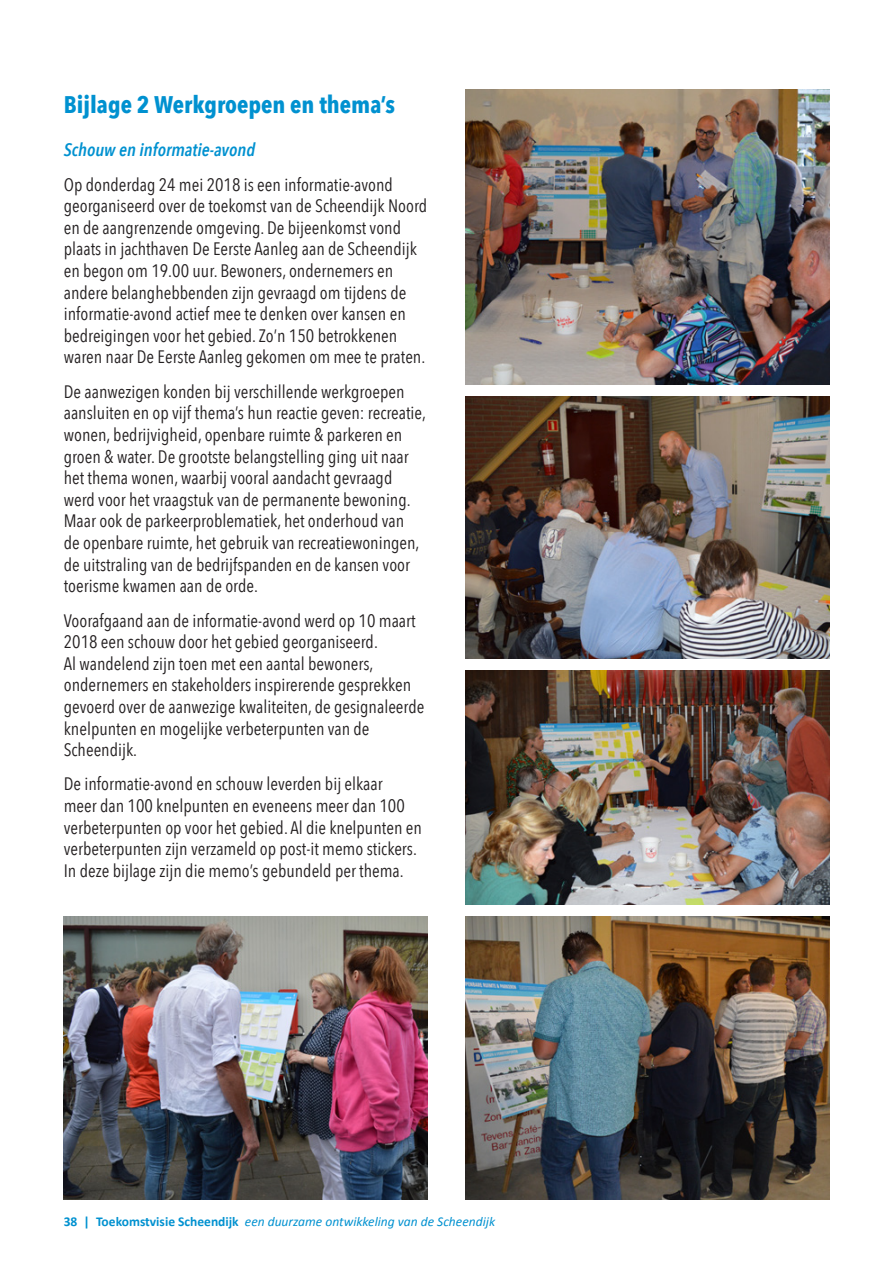
<style>
.page{position:relative;width:893px;height:1263px;background:#fff}
.page>*{position:absolute;margin:0;border:0;box-sizing:border-box;transform-origin:0 0}
.t1{font:700 24px "Avenir Next Condensed";color:#0091d0}
.t2{font:18px/21.6px "Avenir Next Condensed";color:#231f20}
.t3{font:italic 600 18px "Avenir Next Condensed";color:#0091d0}
.t4{font:italic 13.5px "Calibri";color:#0091d0}
.s1{font-weight:700;font-style:normal}
</style>
<div class="page">
<img style="left:466px;top:89px;width:363px;height:295px">
<img style="left:466px;top:396px;width:363px;height:262px">
<img style="left:466px;top:671px;width:363px;height:233px">
<img style="left:64px;top:917px;width:363px;height:282px">
<img style="left:466px;top:917px;width:363px;height:282px">
<p class="t1" style="left:64px;top:90px;width:333px">Bijlage 2 Werkgroepen en thema’s</p>
<p class="t3" style="left:64px;top:139px;width:193px">Schouw en informatie-avond</p>
<p class="t2" style="left:64px;top:173px;width:365px">Op donderdag 24 mei 2018 is een informatie-avond georganiseerd over de toekomst van de Scheendijk Noord en de aangrenzende omgeving. De bijeenkomst vond plaats in jachthaven De Eerste Aanleg aan de Scheendijk en begon om 19.00 uur. Bewoners, ondernemers en andere belanghebbenden zijn gevraagd om tijdens de informatie-avond actief mee te denken over kansen en bedreigingen voor het gebied. Zo’n 150 betrokkenen waren naar De Eerste Aanleg gekomen om mee te praten.</p>
<p class="t2" style="left:64px;top:380px;width:364px">De aanwezigen konden bij verschillende werkgroepen aansluiten en op vijf thema’s hun reactie geven: recreatie, wonen, bedrijvigheid, openbare ruimte &amp; parkeren en groen &amp; water. De grootste belangstelling ging uit naar het thema wonen, waarbij vooral aandacht gevraagd werd voor het vraagstuk van de permanente bewoning.<br>Maar ook de parkeerproblematiek, het onderhoud van<br>de openbare ruimte, het gebruik van recreatiewoningen, de uitstraling van de bedrijfspanden en de kansen voor toerisme kwamen aan de orde.</p>
<p class="t2" style="left:64px;top:608px;width:362px">Voorafgaand aan de informatie-avond werd op 10 maart 2018 een schouw door het gebied georganiseerd.<br>Al wandelend zijn toen met een aantal bewoners, ondernemers en stakeholders inspirerende gesprekken gevoerd over de aanwezige kwaliteiten, de gesignaleerde knelpunten en mogelijke verbeterpunten van de Scheendijk.</p>
<p class="t2" style="left:64px;top:772px;width:360px">De informatie-avond en schouw leverden bij elkaar<br>meer dan 100 knelpunten en eveneens meer dan 100 verbeterpunten op voor het gebied. Al die knelpunten en verbeterpunten zijn verzameld op post-it memo stickers.<br>In deze bijlage zijn die memo’s gebundeld per thema.</p>
<p class="t4" style="left:64px;top:1212px;width:433px"><span class="s1">38 | Toekomstvisie Scheendijk</span> een duurzame ontwikkeling van de Scheendijk</p>
</div>
